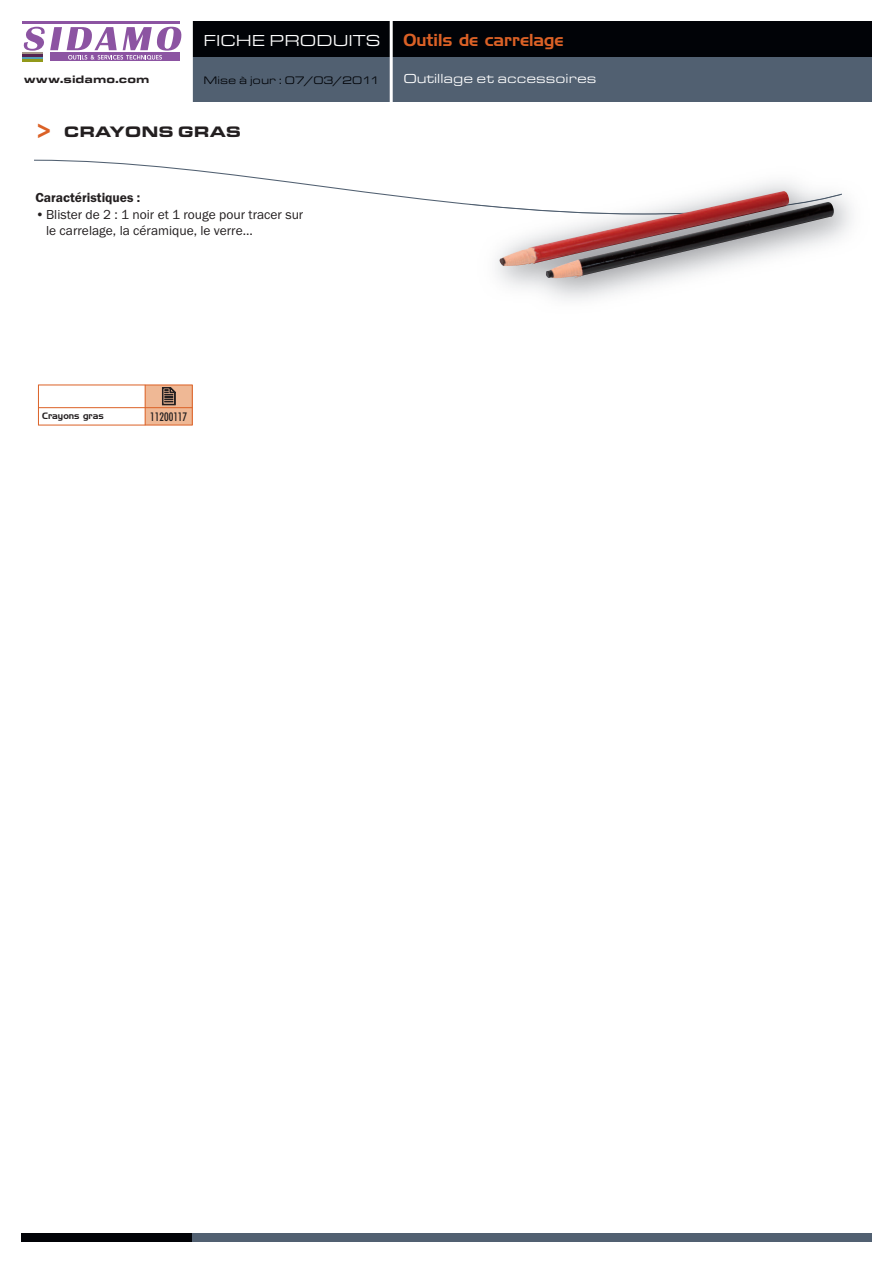
<style>
.page{position:relative;width:893px;height:1263px;background:#fff}
.page>*{position:absolute;margin:0;border:0;box-sizing:border-box;transform-origin:0 0}
.t1{font:16.8px "Handel Gothic BT";color:#db6126}
.t2{font:16.5px "Eurostar Regular Extended";color:#fff}
.t3{font:15.75px "Eurostar Black Extended";color:#231f20}
.t4{font:13.5px/16.2px "Franklin Gothic";color:#231f20}
.t5{font:13.5px "Eurostar Regular Extended";color:#fff}
.t6{font:600 13.5px "Franklin Gothic";color:#231f20}
.t7{font:500 condensed 12px "Futura BT";color:#231f20}
.t8{font:11.25px "Eurostar Regular Extended";color:#010307}
.t9{font:11.25px "Eurostar Black Extended";color:#231f20}
.t10{font:9px "Handel Gothic BT";color:#231f20}
.s1{font-size:27px;color:#db6126}
</style>
<div class="page">
<div style="left:191px;top:21px;width:681px;height:47px;background:#010307"></div>
<div style="left:191px;top:57px;width:681px;height:45px;background:#516071"></div>
<div style="left:191px;top:1233px;width:681px;height:9px;background:#516071"></div>
<div style="left:21px;top:1233px;width:170px;height:9px;background:#010307"></div>
<hr style="left:390px;top:21px;width:3px;height:81px;background:#fff">
<hr style="left:190px;top:21px;width:3px;height:81px;background:#fff">
<svg style="left:34px;top:159px;width:436px;height:46px"></svg>
<img style="left:470px;top:181px;width:382px;height:119px">
<img style="left:482px;top:194px;width:360px;height:20px">
<img style="left:499px;top:191px;width:335px;height:87px">
<div style="left:145px;top:385px;width:47px;height:23px;background:#efb895"></div>
<svg style="left:162px;top:387px;width:14px;height:18px"></svg>
<div style="left:145px;top:408px;width:47px;height:17px;background:#efb895"></div>
<hr style="left:38px;top:385px;width:1px;height:40px;background:#db6126">
<hr style="left:145px;top:385px;width:1px;height:40px;background:#db6126">
<hr style="left:192px;top:385px;width:1px;height:40px;background:#db6126">
<hr style="left:38px;top:385px;width:154px;height:1px;background:#db6126">
<hr style="left:38px;top:407px;width:154px;height:1px;background:#db6126">
<hr style="left:38px;top:425px;width:154px;height:1px;background:#db6126">
<hr style="left:23px;top:22px;width:157px;height:2px;background:#8c54a2">
<div style="left:50px;top:53px;width:130px;height:8px;background:#8c54a2"></div>
<svg style="left:23px;top:27px;width:158px;height:33px"></svg>
<hr style="left:23px;top:53px;width:20px;height:2px;background:#a5978a">
<hr style="left:23px;top:55px;width:20px;height:2px;background:#552350">
<hr style="left:23px;top:57px;width:20px;height:2px;background:#539db5">
<hr style="left:23px;top:59px;width:20px;height:2px;background:#92991a">
<p class="t9" style="left:24px;top:72px;width:127px">www.sidamo.com</p>
<p class="t2" style="left:203px;top:30px;width:178px">FICHE PRODUITS</p>
<p class="t8" style="left:203px;top:73px;width:178px">Mise à jour : 07/03/2011</p>
<p class="t3" style="left:31px;top:122px;width:211px"><span class="s1">&gt;</span> CRAYONS GRAS</p>
<p class="t6" style="left:36px;top:190px;width:106px">Caractéristiques :</p>
<p class="t4" style="left:46px;top:206px;width:259px;text-indent:-11px">•Blister de 2 : 1 noir et 1 rouge pour tracer sur le carrelage, la céramique, le verre…</p>
<p class="t1" style="left:403px;top:30px;width:162px">Outils de carrelage</p>
<p class="t5" style="left:403px;top:71px;width:195px">Outillage et accessoires</p>
<p class="t10" style="left:42px;top:411px;width:63px">Crayons gras</p>
<p class="t7" style="left:150px;top:410px;width:38px">11200117</p>
</div>
